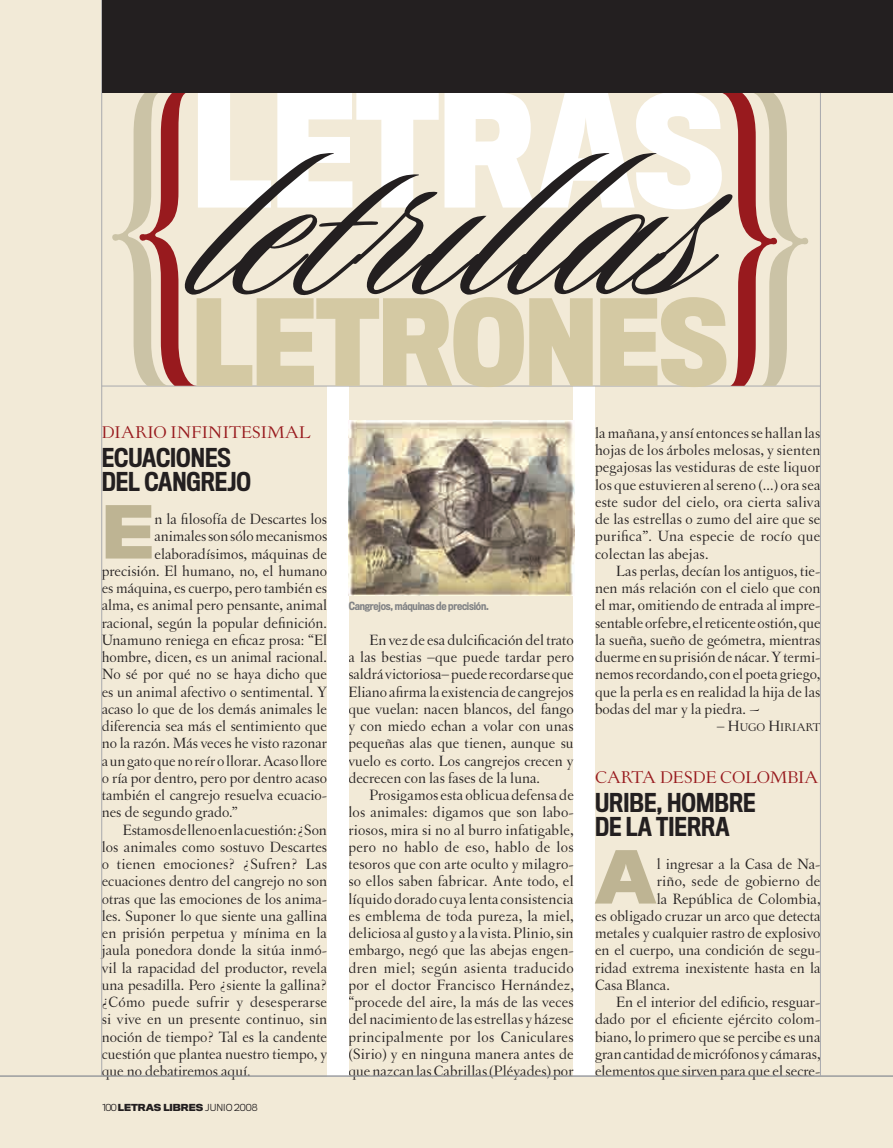
<style>
.page{position:relative;width:893px;height:1148px;background:#f2ead7}
.page>*{position:absolute;margin:0;border:0;box-sizing:border-box;transform-origin:0 0}
.t1{font:700 144.45px "Titling Gothic FB Cond";color:#fff}
.t2{font:700 110.1px "Titling Gothic FB Cond";letter-spacing:-.005em;color:#d4c9a3}
.t3{font:700 67.65px "Titling Gothic FB Normal";color:#beb493}
.t4{font:500 24px/24px "Titling Gothic FB Cond";color:#231f20}
.t5{font:18px "Letras Oldstyle Expert";color:#981a1e}
.t6{font:15.75px/17.2px "Letras Oldstyle";color:#231f20;text-align:justify}
.t7{font:11.85px "Letras Oldstyle Expert";color:#231f20}
.t8{font:500 10.5px "Titling Gothic FB Cond";letter-spacing:-.02em;color:#808285}
.t9{font:300 9px "Titling Gothic FB Normal";color:#231f20}
.s1{font-weight:700}
.s2{font-size:15.75px}
</style>
<div class="page">
<div style="left:574px;top:386px;width:21px;height:690px;background:#fff"></div>
<div style="left:327px;top:386px;width:21px;height:690px;background:#fff"></div>
<hr style="left:0;top:1076px;width:893px;height:1px;background:#939598">
<hr style="left:101px;top:0;width:1px;height:1076px;background:#a8a9ad">
<hr style="left:820px;top:3px;width:1px;height:1073px;background:#a8a9ad">
<hr style="left:102px;top:386px;width:718px;height:1px;background:#a8a9ad">
<svg style="left:109px;top:93px;width:88px;height:293px"></svg>
<svg style="left:720px;top:93px;width:91px;height:293px"></svg>
<svg style="left:183px;top:153px;width:551px;height:144px"></svg>
<div style="left:102px;top:0;width:791px;height:93px;background:#231f20"></div>
<img style="left:349px;top:421px;width:225px;height:174px">
<h1 class="t1" style="left:193px;top:63px;width:533px">LETRAS</h1>
<h2 class="t2" style="left:193px;top:276px;width:537px">LETRONES</h2>
<p class="t5" style="left:102px;top:422px;width:211px">DIARIO INFINITESIMAL</p>
<h3 class="t4" style="left:102px;top:445px;width:151px">ECUACIONES<br>DEL CANGREJO</h3>
<h3 class="t3" style="left:102px;top:490px;width:54px">E</h3>
<p class="t6" style="left:155px;top:510px;width:174px">n la filosofía de Descartes los</p>
<p class="t6" style="left:155px;top:528px;width:174px">animales son sólo mecanismos</p>
<p class="t6" style="left:155px;top:545px;width:174px">elaboradísimos, máquinas de</p>
<p class="t6" style="left:102px;top:562px;width:227px">precisión. El humano, no, el humano</p>
<p class="t6" style="left:102px;top:579px;width:227px">es máquina, es cuerpo, pero también es</p>
<p class="t6" style="left:102px;top:597px;width:227px">alma, es animal pero pensante, animal</p>
<p class="t6" style="left:102px;top:614px;width:227px">racional, según la popular definición.</p>
<p class="t6" style="left:102px;top:631px;width:227px">Unamuno reniega en eficaz prosa: “El</p>
<p class="t6" style="left:102px;top:648px;width:227px">hombre, dicen, es un animal racional.</p>
<p class="t6" style="left:102px;top:666px;width:227px">No sé por qué no se haya dicho que</p>
<p class="t6" style="left:102px;top:683px;width:227px">es un animal afectivo o sentimental. Y</p>
<p class="t6" style="left:102px;top:700px;width:227px">acaso lo que de los demás animales le</p>
<p class="t6" style="left:102px;top:717px;width:227px">diferencia sea más el sentimiento que</p>
<p class="t6" style="left:102px;top:735px;width:227px">no la razón. Más veces he visto razonar</p>
<p class="t6" style="left:102px;top:752px;width:227px">a un gato que no reír o llorar. Acaso llore</p>
<p class="t6" style="left:102px;top:769px;width:227px">o ría por dentro, pero por dentro acaso</p>
<p class="t6" style="left:102px;top:786px;width:227px">también el cangrejo resuelva ecuacio-</p>
<p class="t6" style="left:102px;top:804px;width:137px">nes de segundo grado.”</p>
<p class="t6" style="left:123px;top:821px;width:205px">Estamos de lleno en la cuestión: ¿Son</p>
<p class="t6" style="left:102px;top:838px;width:227px">los animales como sostuvo Descartes</p>
<p class="t6" style="left:102px;top:855px;width:227px">o tienen emociones? ¿Sufren? Las</p>
<p class="t6" style="left:102px;top:873px;width:227px">ecuaciones dentro del cangrejo no son</p>
<p class="t6" style="left:102px;top:890px;width:227px">otras que las emociones de los anima-</p>
<p class="t6" style="left:102px;top:907px;width:227px">les. Suponer lo que siente una gallina</p>
<p class="t6" style="left:102px;top:924px;width:227px">en prisión perpetua y mínima en la</p>
<p class="t6" style="left:102px;top:942px;width:227px">jaula ponedora donde la sitúa inmó-</p>
<p class="t6" style="left:102px;top:959px;width:227px">vil la rapacidad del productor, revela</p>
<p class="t6" style="left:102px;top:976px;width:227px">una pesadilla. Pero ¿siente la gallina?</p>
<p class="t6" style="left:102px;top:993px;width:227px">¿Cómo puede sufrir y desesperarse</p>
<p class="t6" style="left:102px;top:1011px;width:227px">si vive en un presente continuo, sin</p>
<p class="t6" style="left:102px;top:1028px;width:227px">noción de tiempo? Tal es la candente</p>
<p class="t6" style="left:102px;top:1045px;width:227px">cuestión que plantea nuestro tiempo, y</p>
<p class="t6" style="left:102px;top:1062px;width:150px">que no debatiremos aquí.</p>
<p class="t9" style="left:102px;top:1102px;width:157px">100 <span class="s1">LETRAS LIBRES</span> JUNIO 2008</p>
<p class="t8" style="left:349px;top:599px;width:142px">CANGREJOS, MÁQUINAS DE PRECISIÓN.</p>
<p class="t6" style="left:348px;top:631px;width:227px;text-indent:21px">En vez de esa dulcificación del trato a las bestias –que puede tardar pero saldrá victoriosa– puede recordarse que Eliano afirma la existencia de cangrejos que vuelan: nacen blancos, del fango y con miedo echan a volar con unas pequeñas alas que tienen, aunque su vuelo es corto. Los cangrejos crecen y decrecen con las fases de la luna.</p>
<p class="t6" style="left:348px;top:786px;width:227px;text-indent:21px">Prosigamos esta oblicua defensa de los animales: digamos que son labo&shy;riosos, mira si no al burro infatigable, pero no hablo de eso, hablo de los tesoros que con arte oculto y milagro&shy;so ellos saben fabricar. Ante todo, el líquido dorado cuya lenta consistencia es emblema de toda pureza, la miel, deliciosa al gusto y a la vista. Plinio, sin embargo, negó que las abejas engen&shy;dren miel; según asienta traducido por el doctor Francisco Hernández, “procede del aire, la más de las veces del nacimiento de las estrellas y házese principalmente por los Caniculares (Sirio) y en ninguna manera antes de que nazcan las Cabrillas (Pléyades) por</p>
<p class="t6" style="left:595px;top:424px;width:227px">la mañana, y ansí entonces se hallan las hojas de los árboles melosas, y sienten pegajosas las vestiduras de este liquor los que estuvieren al sereno (...) ora sea este sudor del cielo, ora cierta saliva de las estrellas o zumo del aire que se purifica”. Una especie de rocío que colectan las abejas.</p>
<p class="t6" style="left:595px;top:562px;width:227px;text-indent:21px">Las perlas, decían los antiguos, tie&shy;nen más relación con el cielo que con el mar, omitiendo de entrada al impre&shy;sentable orfebre, el reticente ostión, que la sueña, sueño de geómetra, mientras duerme en su prisión de nácar. Y termi&shy;nemos recordando, con el poeta griego, que la perla es en realidad la hija de las bodas del mar y la piedra. ~</p>
<p class="t7" style="left:717px;top:721px;width:105px"><span class="s2">–</span> <span class="s2">H</span>UGO <span class="s2">H</span>IRIART</p>
<p class="t5" style="left:595px;top:767px;width:225px">CARTA DESDE COLOMBIA</p>
<h3 class="t4" style="left:595px;top:790px;width:160px">URIBE, HOMBRE<br>DE LA TIERRA</h3>
<h3 class="t3" style="left:595px;top:835px;width:63px">A</h3>
<p class="t6" style="left:657px;top:855px;width:165px">l ingresar a la Casa de Na-</p>
<p class="t6" style="left:657px;top:873px;width:165px">riño, sede de gobierno de</p>
<p class="t6" style="left:657px;top:890px;width:165px">la República de Colombia,</p>
<p class="t6" style="left:595px;top:907px;width:227px">es obligado cruzar un arco que detecta</p>
<p class="t6" style="left:595px;top:924px;width:227px">metales y cualquier rastro de explosivo</p>
<p class="t6" style="left:595px;top:942px;width:227px">en el cuerpo, una condición de segu-</p>
<p class="t6" style="left:595px;top:959px;width:227px">ridad extrema inexistente hasta en la</p>
<p class="t6" style="left:595px;top:976px;width:76px">Casa Blanca.</p>
<p class="t6" style="left:616px;top:993px;width:206px">En el interior del edificio, resguar-</p>
<p class="t6" style="left:595px;top:1011px;width:227px">dado por el eficiente ejército colom-</p>
<p class="t6" style="left:595px;top:1028px;width:227px">biano, lo primero que se percibe es una</p>
<p class="t6" style="left:595px;top:1045px;width:227px">gran cantidad de micrófonos y cámaras,</p>
<p class="t6" style="left:595px;top:1062px;width:227px">elementos que sirven para que el secre-</p>
</div>
